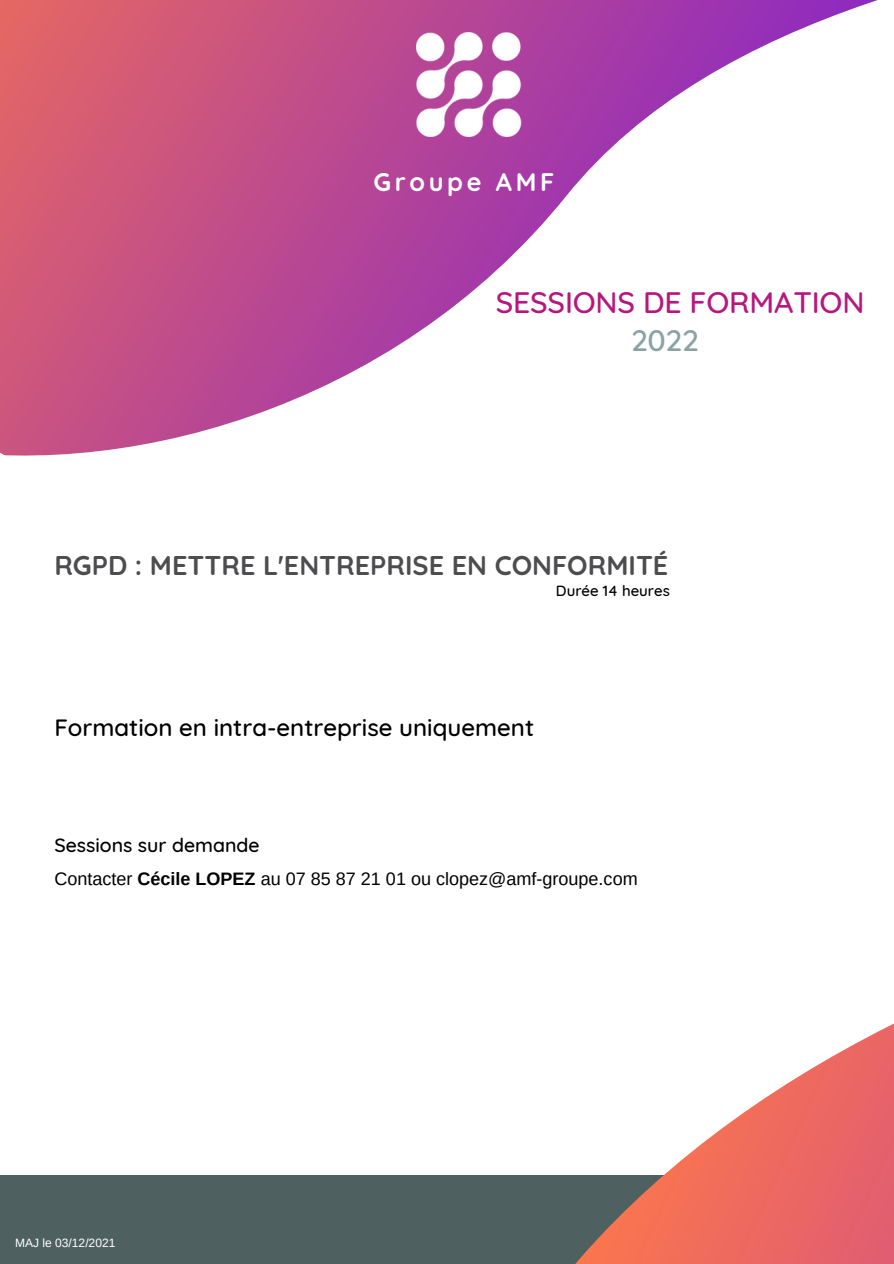
<style>
.page{position:relative;width:894px;height:1264px;background:#fff}
.page>*{position:absolute;margin:0;border:0;box-sizing:border-box;transform-origin:0 0}
.t1{font:500 30.15px "Quicksand";letter-spacing:-.005em;color:#b6177e}
.t2{font:500 30.15px "Quicksand";color:#8ba2a4}
.t3{font:700 27px "Quicksand";color:#4d4d50}
.t4{font:700 25.35px "Quicksand";letter-spacing:.145em;color:#fff}
.t5{font:500 24px "Quicksand";color:#000}
.t6{font:500 19.5px "Quicksand";color:#000}
.t7{font:18px "Arimo";color:#000}
.t8{font:500 15px "Quicksand";color:#000}
.t9{font:12px "Arimo";color:#fff}
.s1{font-weight:700}
</style>
<div class="page">
<svg style="left:0;top:0;width:878px;height:456px"></svg>
<div style="left:0;top:1175px;width:893px;height:88px;background:#4f6061"></div>
<img style="left:416px;top:33px;width:105px;height:103px">
<svg style="left:576px;top:1024px;width:317px;height:239px"></svg>
<p class="t4" style="left:373px;top:165px;width:182px">Groupe AMF</p>
<p class="t1" style="left:496px;top:283px;width:370px">SESSIONS DE FORMATION</p>
<p class="t2" style="left:631px;top:321px;width:69px">2022</p>
<p class="t3" style="left:54px;top:548px;width:615px">RGPD : METTRE L'ENTREPRISE EN CONFORMITÉ</p>
<p class="t8" style="left:555px;top:581px;width:115px">Durée 14 heures</p>
<p class="t5" style="left:54px;top:711px;width:481px">Formation en intra-entreprise uniquement</p>
<p class="t6" style="left:54px;top:832px;width:207px">Sessions sur demande</p>
<p class="t7" style="left:54px;top:869px;width:584px">Contacter <span class="s1">Cécile LOPEZ</span> au 07 85 87 21 01 ou clopez@amf-groupe.com</p>
<p class="t9" style="left:15px;top:1235px;width:102px">MAJ le 03/12/2021</p>
</div>
